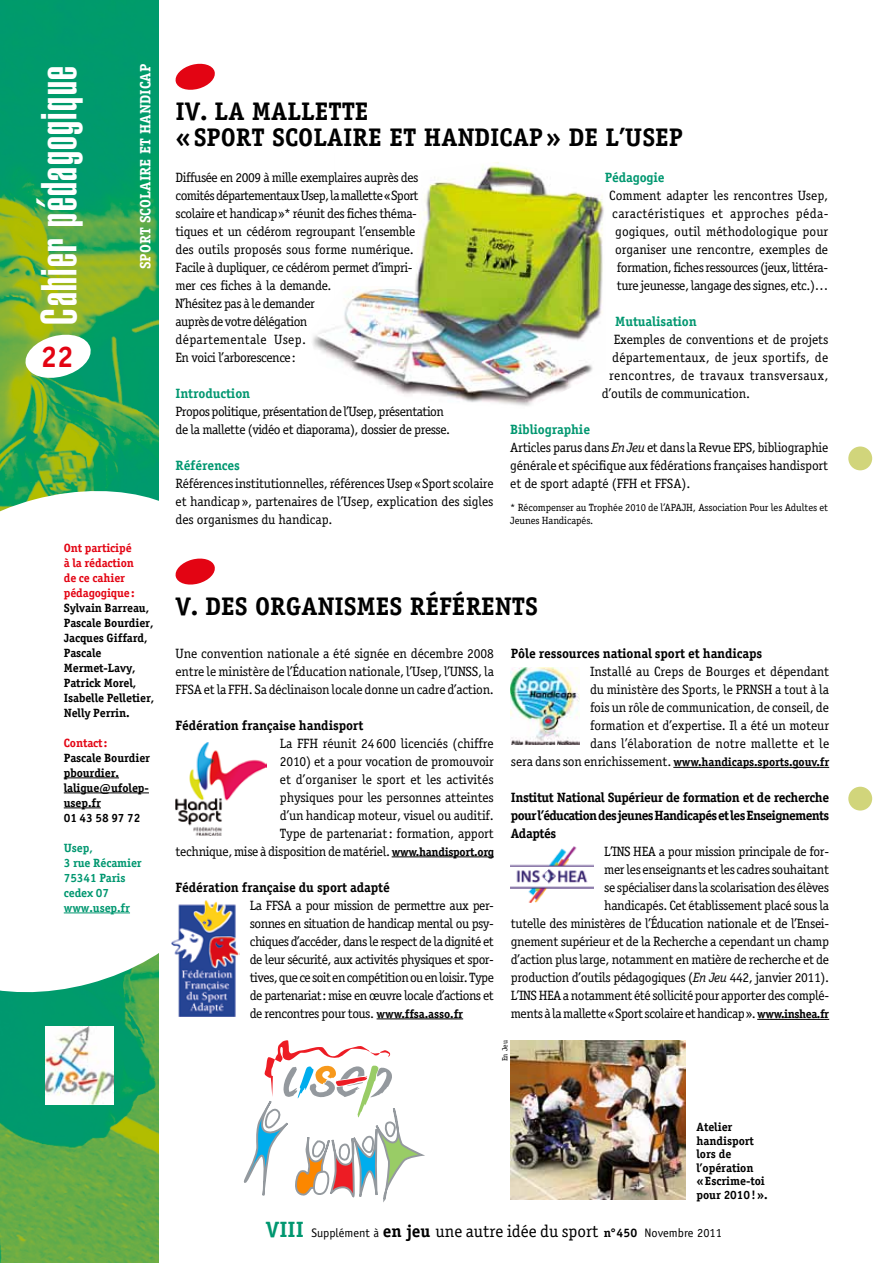
<style>
.page{position:relative;width:893px;height:1263px;background:#fff}
.page>*{position:absolute;margin:0;border:0;box-sizing:border-box;transform-origin:0 0}
.t1{font:900 extra-condensed 49.65px "Helvetica";letter-spacing:.03em;color:#fff}
.t2{font:700 29.85px "Officina Serif";color:#e30413}
.t3{font:700 25.5px/25.5px "Officina Serif";color:#000}
.t4{font:700 15px "Officina Serif";color:#fff}
.t5{font:13.5px/18px "Officina Serif";letter-spacing:-.025em;color:#000;text-align:justify}
.t6{font:700 13.5px/18px "Officina Serif";letter-spacing:-.01em;color:#000;text-align:justify}
.t7{font:13.5px/18px "Officina Serif";letter-spacing:-.005em;color:#000;text-align:center}
.t8{font:700 13.5px "Officina Serif";letter-spacing:-.01em;color:#009770}
.t9{font:13.5px "Officina Serif";letter-spacing:.02em;color:#000}
.t10{font:13.5px "Officina Serif";letter-spacing:.01em;color:#000}
.t11{font:12.3px "Officina Sans";color:#000}
.t12{font:700 12px/15px "Officina Serif";letter-spacing:-.01em;color:#000}
.t13{font:700 12px/15px "Officina Serif";letter-spacing:-.01em;color:#e30413}
.t14{font:700 12px/15px "Officina Serif";letter-spacing:-.01em;color:#009770}
.t15{font:10.5px/13.5px "Officina Serif";letter-spacing:-.01em;color:#000}
.t16{font:7.5px "Officina Serif";color:#000}
.s1{font-weight:700;color:#009770}
.s2{font-style:italic}
.s3{font-weight:700;font-size:12px}
.s4{font-weight:400;font-size:13.5px}
.s5{font-family:"Officina Serif";font-weight:700;font-size:22.2px;color:#009770}
.s6{font-family:"Officina Serif";font-weight:700;font-size:17.25px}
.s7{font-family:"Officina Serif";font-size:17.25px}
.s8{font-family:"Officina Serif";font-weight:700}
</style>
<div class="page">
<img style="left:0;top:0;width:159px;height:1263px">
<svg style="left:23px;top:332px;width:70px;height:49px"></svg>
<div style="left:848px;top:446px;width:24px;height:24px;background:#d1d57b;border-radius:50%"></div>
<div style="left:848px;top:787px;width:24px;height:23px;background:#d1d57b;border-radius:50%"></div>
<svg style="left:175px;top:63px;width:40px;height:27px"></svg>
<img style="left:45px;top:1026px;width:68px;height:78px">
<svg style="left:0;top:457px;width:159px;height:165px"></svg>
<svg style="left:0;top:622px;width:159px;height:110px"></svg>
<svg style="left:0;top:732px;width:240px;height:294px"></svg>
<img style="left:312px;top:162px;width:292px;height:244px">
<svg style="left:243px;top:1040px;width:181px;height:163px"></svg>
<img style="left:511px;top:1040px;width:175px;height:159px">
<hr style="left:64px;top:777px;width:55px;height:1px;background:#000">
<hr style="left:64px;top:792px;width:85px;height:1px;background:#000">
<hr style="left:64px;top:807px;width:37px;height:1px;background:#000">
<hr style="left:64px;top:912px;width:66px;height:1px;background:#009770">
<hr style="left:392px;top:856px;width:102px;height:1px;background:#000">
<hr style="left:377px;top:1018px;width:86px;height:1px;background:#000">
<img style="left:176px;top:742px;width:90px;height:94px">
<img style="left:171px;top:900px;width:68px;height:116px">
<hr style="left:673px;top:767px;width:156px;height:1px;background:#000">
<hr style="left:757px;top:1019px;width:72px;height:1px;background:#000">
<img style="left:511px;top:847px;width:83px;height:56px">
<img style="left:511px;top:667px;width:68px;height:78px">
<svg style="left:175px;top:558px;width:40px;height:27px"></svg>
<h1 class="t1" style="left:31px;top:324px;width:260px;rotate:-90deg">Cahier pédagogique</h1>
<h2 class="t2" style="left:41px;top:338px;width:34px">22</h2>
<p class="t4" style="left:136px;top:269px;width:207px;rotate:-90deg">SPORT SCOLAIRE ET HANDICAP</p>
<p class="t13" style="left:64px;top:540px;width:72px">Ont participé à la rédaction de ce cahier pédagogique:</p>
<p class="t12" style="left:64px;top:600px;width:92px">Sylvain Barreau,<br>Pascale Bourdier,<br>Jacques Giffard,<br>Pascale<br>Mermet-Lavy,<br>Patrick Morel,<br>Isabelle Pelletier,<br>Nelly Perrin.</p>
<p class="t13" style="left:64px;top:735px;width:45px">Contact:</p>
<p class="t12" style="left:64px;top:750px;width:88px">Pascale Bourdier pbourdier. laligue@ufolep&shy;usep.fr<br>01 43 58 97 72</p>
<p class="t14" style="left:64px;top:840px;width:80px">Usep,<br>3 rue Récamier<br>75341 Paris cedex 07 www.usep.fr</p>
<h3 class="t3" style="left:176px;top:99px;width:509px">IV. LA MALLETTE<br>«SPORT SCOLAIRE ET HANDICAP» DE L’USEP</h3>
<p class="t5" style="left:176px;top:169px;width:244px;text-align:left">Diffusée en 2009 à mille exemplaires auprès des comités départementaux Usep, la mallette «Sport scolaire et handicap»* réunit des fiches théma&shy;tiques et un cédérom regroupant l’ensemble des outils proposés sous forme numérique.<br>Facile à dupliquer, ce cédérom permet d’impri&shy;mer ces fiches à la demande.<br>N’hésitez pas à le demander<br>auprès de votre délégation<br>départementale Usep.<br>En voici l’arborescence:</p>
<p class="t8" style="left:176px;top:385px;width:76px">Introduction</p>
<p class="t5" style="left:176px;top:403px;width:276px">Propos politique, présentation de l’Usep, présentation de la mallette (vidéo et diaporama), dossier de presse.</p>
<p class="t8" style="left:176px;top:457px;width:66px">Références</p>
<p class="t5" style="left:176px;top:475px;width:320px">Références institutionnelles, références Usep «Sport scolaire et handicap», partenaires de l’Usep, explication des sigles des organismes du handicap.</p>
<p class="t8" style="left:605px;top:169px;width:61px">Pédagogie</p>
<p class="t7" style="left:609px;top:187px;width:221px">Comment adapter les rencontres Usep, caractéristiques et approches péda&shy;gogiques, outil méthodologique pour organiser une rencontre, exemples de formation, fiches ressources (jeux, littéra&shy;ture jeunesse, langage des signes, etc.)…</p>
<p class="t8" style="left:615px;top:313px;width:83px">Mutualisation</p>
<p class="t5" style="left:614px;top:331px;width:216px">Exemples de conventions et de projets</p>
<p class="t10" style="left:612px;top:350px;width:217px">départementaux, de jeux sportifs, de</p>
<p class="t9" style="left:609px;top:368px;width:221px">rencontres, de travaux transversaux,</p>
<p class="t5" style="left:602px;top:385px;width:150px">d’outils de communication.</p>
<p class="t5" style="left:510px;top:421px;width:320px;text-align:left"><span class="s1">Bibliographie<br></span>Articles parus dans <span class="s2">En Jeu</span> et dans la Revue EPS, bibliographie générale et spécifique aux fédérations françaises handisport et de sport adapté (FFH et FFSA).</p>
<p class="t15" style="left:510px;top:500px;width:319px">* Récompenser au Trophée 2010 de l’APAJH, Association Pour les Adultes et<br>Jeunes Handicapés.</p>
<h3 class="t3" style="left:176px;top:593px;width:364px">V. DES ORGANISMES RÉFÉRENTS</h3>
<p class="t5" style="left:176px;top:644px;width:320px">Une convention nationale a été signée en décembre 2008 entre le ministère de l’Éducation nationale, l’Usep, l’UNSS, la FFSA et la FFH. Sa déclinaison locale donne un cadre d’action.</p>
<p class="t6" style="left:176px;top:716px;width:189px">Fédération française handisport</p>
<p class="t5" style="left:176px;top:734px;width:320px;text-align:right">La FFH réunit 24600 licenciés (chiffre<br>2010) et a pour vocation de promouvoir<br>et d’organiser le sport et les activités<br>physiques pour les personnes atteintes<br>d’un handicap moteur, visuel ou auditif.<br>Type de partenariat: formation, apport<br>technique, mise à disposition de matériel. <span class="s3">www.handisport.org</span></p>
<p class="t6" style="left:176px;top:878px;width:216px">Fédération française du sport adapté</p>
<p class="t5" style="left:250px;top:896px;width:246px">La FFSA a pour mission de permettre aux per&shy;sonnes en situation de handicap mental ou psy&shy;chiques d’accéder, dans le respect de la dignité et de leur sécurité, aux activités physiques et spor&shy;tives, que ce soit en compétition ou en loisir. Type de partenariat: mise en œuvre locale d’actions et de rencontres pour tous. <span class="s3">www.ffsa.asso.fr</span></p>
<p class="t6" style="left:511px;top:644px;width:253px">Pôle ressources national sport et handicaps</p>
<p class="t5" style="left:590px;top:663px;width:241px">Installé au Creps de Bourges et dépendant du ministère des Sports, le PRNSH a tout à la fois un rôle de communication, de conseil, de formation et d’expertise. Il a été un moteur dans l’élaboration de notre mallette et le</p>
<p class="t12" style="left:511px;top:754px;width:320px"><span class="s4">sera dans son enrichissement.</span> www.handicaps.sports.gouv.fr</p>
<p class="t6" style="left:511px;top:788px;width:320px">Institut National Supérieur de formation et de recherche pour l’éducation des jeunes Handicapés et les Enseignements Adaptés</p>
<p class="t5" style="left:511px;top:843px;width:320px;text-align:right">L’INS HEA a pour mission principale de for-<br>mer les enseignants et les cadres souhaitant<br>se spécialiser dans la scolarisation des élèves<br>handicapés. Cet établissement placé sous la<br>tutelle des ministères de l’Éducation nationale et de l’Ensei&shy;gnement supérieur et de la Recherche a cependant un champ d’action plus large, notamment en matière de recherche et de production d’outils pédagogiques (<span class="s2">En Jeu</span> 442, janvier 2011).<br>L’INS HEA a notamment été sollicité pour apporter des complé&shy;ments à la mallette «Sport scolaire et handicap». <span class="s3">www.inshea.fr</span></p>
<p class="t16" style="left:501px;top:1061px;width:22px;rotate:-90deg">En Jeu</p>
<p class="t12" style="left:696px;top:1120px;width:73px;line-height:13.5px">Atelier handisport lors de l’opération «Escrime-toi pour 2010!».</p>
<p class="t11" style="left:266px;top:1226px;width:458px"><span class="s5">VIII</span> Supplément à <span class="s6">en jeu</span> <span class="s7">une autre idée du sport</span> <span class="s8">n°450</span> Novembre 2011</p>
</div>
